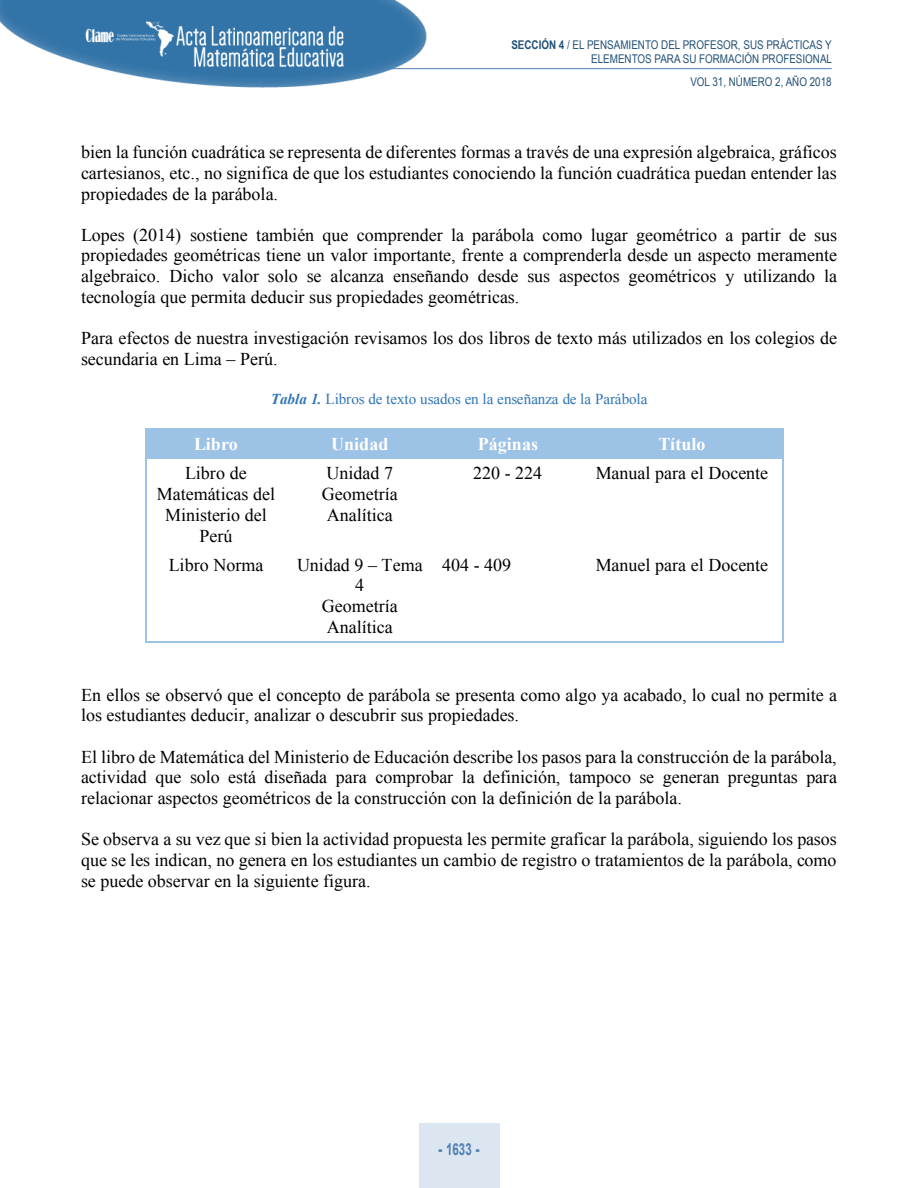
<style>
.page{position:relative;width:918px;height:1188px;background:#fff}
.page>*{position:absolute;margin:0;border:0;box-sizing:border-box;transform-origin:0 0}
.t1{font:18px/20.7px "Times New Roman";color:#000;text-align:justify}
.t2{font:700 18px "Times New Roman";color:#fff}
.t3{font:700 16.5px "Arial";color:#4f80b4;scale:.7 1}
.t4{font:15.15px "Times New Roman";color:#2e74b5}
.t5{font:12px/14.4px "Arial Narrow";color:#214f77;text-align:right}
.s1{font-weight:700}
.s2{font-weight:700;font-style:italic}
.s3{font-weight:900}
</style>
<div class="page">
<img style="left:0;top:0;width:435px;height:88px">
<hr style="left:389px;top:68px;width:443px;height:1px;background:#4f80b4">
<div style="left:419px;top:1123px;width:80px;height:65px;background:#dce6f0"></div>
<div style="left:147px;top:429px;width:139px;height:29px;background:#9cc2e5"></div>
<div style="left:286px;top:429px;width:148px;height:29px;background:#9cc2e5"></div>
<div style="left:434px;top:429px;width:148px;height:29px;background:#9cc2e5"></div>
<div style="left:582px;top:429px;width:200px;height:29px;background:#9cc2e5"></div>
<svg style="left:145px;top:428px;width:2px;height:6px"></svg>
<hr style="left:147px;top:428px;width:139px;height:1px;background:#9cc2e5">
<hr style="left:288px;top:428px;width:146px;height:1px;background:#9cc2e5">
<hr style="left:435px;top:428px;width:147px;height:1px;background:#9cc2e5">
<hr style="left:583px;top:428px;width:199px;height:1px;background:#9cc2e5">
<hr style="left:145px;top:434px;width:2px;height:24px;background:#9cc2e5">
<svg style="left:782px;top:428px;width:1px;height:35px"></svg>
<hr style="left:145px;top:463px;width:2px;height:87px;background:#9cc2e5">
<hr style="left:782px;top:463px;width:1px;height:87px;background:#9cc2e5">
<hr style="left:145px;top:554px;width:2px;height:87px;background:#9cc2e5">
<hr style="left:147px;top:641px;width:139px;height:2px;background:#9cc2e5">
<hr style="left:287px;top:641px;width:147px;height:2px;background:#9cc2e5">
<hr style="left:434px;top:641px;width:148px;height:2px;background:#9cc2e5">
<hr style="left:582px;top:641px;width:200px;height:2px;background:#9cc2e5">
<hr style="left:782px;top:554px;width:1px;height:87px;background:#9cc2e5">
<p class="t5" style="left:511px;top:37px;width:322px"><span class="s1">SECCIÓN 4</span> / EL PENSAMIENTO DEL PROFESOR, SUS PRÁCTICAS Y<br>ELEMENTOS PARA SU FORMACIÓN PROFESIONAL</p>
<p class="t5" style="left:690px;top:75px;width:143px">VOL 31, NÚMERO 2, AÑO 2018</p>
<p class="t1" style="left:81px;top:142px;width:757px">bien la función cuadrática se representa de diferentes formas a través de una expresión algebraica, gráficos cartesianos, etc., no significa de que los estudiantes conociendo la función cuadrática puedan entender las propiedades de la parábola.</p>
<p class="t1" style="left:81px;top:225px;width:758px">Lopes (2014) sostiene también que comprender la parábola como lugar geométrico a partir de sus propiedades geométricas tiene un valor importante, frente a comprenderla desde un aspecto meramente algebraico. Dicho valor solo se alcanza enseñando desde sus aspectos geométricos y utilizando la tecnología que permita deducir sus propiedades geométricas.</p>
<p class="t1" style="left:81px;top:328px;width:758px">Para efectos de nuestra investigación revisamos los dos libros de texto más utilizados en los colegios de secundaria en Lima – Perú.</p>
<p class="t4" style="left:271px;top:390px;width:378px"><span class="s2">Tabla 1.</span> Libros de texto usados en la enseñanza de la Parábola</p>
<p class="t2" style="left:194px;top:434px;width:45px">Libro</p>
<p class="t2" style="left:331px;top:434px;width:59px">Unidad</p>
<p class="t2" style="left:478px;top:434px;width:62px">Páginas</p>
<p class="t2" style="left:658px;top:434px;width:49px">Título</p>
<p class="t1" style="left:157px;top:463px;width:120px;text-align:center">Libro de<br>Matemáticas del<br>Ministerio del<br>Perú</p>
<p class="t1" style="left:322px;top:463px;width:78px;text-align:left">Unidad 7<br>Geometría<br>Analítica</p>
<p class="t1" style="left:473px;top:463px;width:71px">220 - 224</p>
<p class="t1" style="left:596px;top:463px;width:174px">Manual para el Docente</p>
<p class="t1" style="left:169px;top:554px;width:96px">Libro Norma</p>
<p class="t1" style="left:297px;top:554px;width:127px;text-align:center">Unidad 9 – Tema<br>4<br>Geometría<br>Analítica</p>
<p class="t1" style="left:442px;top:554px;width:71px">404 - 409</p>
<p class="t1" style="left:596px;top:554px;width:174px">Manuel para el Docente</p>
<p class="t1" style="left:81px;top:684px;width:758px">En ellos se observó que el concepto de parábola se presenta como algo ya acabado, lo cual no permite a los estudiantes deducir, analizar o descubrir sus propiedades.</p>
<p class="t1" style="left:81px;top:746px;width:758px">El libro de Matemática del Ministerio de Educación describe los pasos para la construcción de la parábola, actividad que solo está diseñada para comprobar la definición, tampoco se generan preguntas para relacionar aspectos geométricos de la construcción con la definición de la parábola.</p>
<p class="t1" style="left:81px;top:829px;width:757px">Se observa a su vez que si bien la actividad propuesta les permite graficar la parábola, siguiendo los pasos que se les indican, no genera en los estudiantes un cambio de registro o tratamientos de la parábola, como se puede observar en la siguiente figura.</p>
<p class="t3" style="left:438px;top:1140px;width:60px"><span class="s3">-</span> 1633 <span class="s3">-</span></p>
</div>
